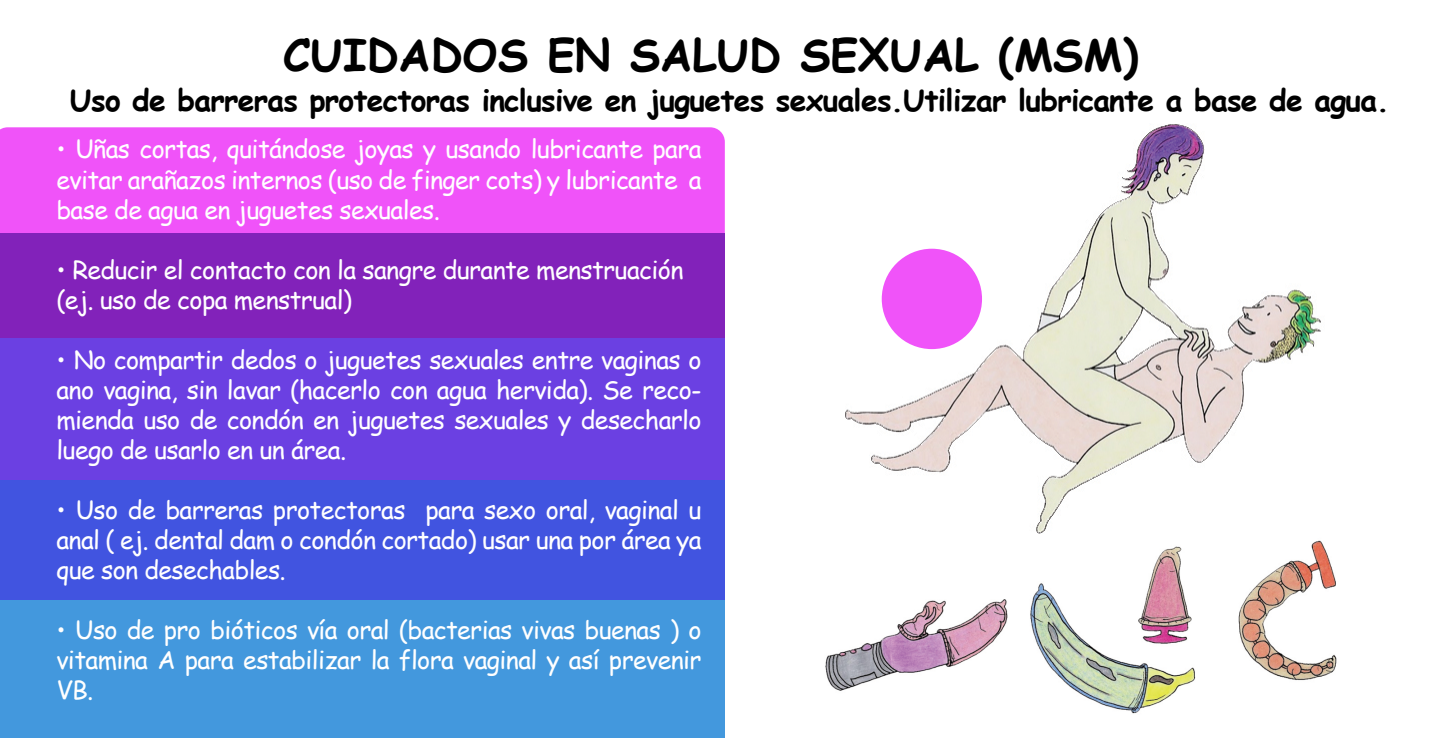
<style>
.page{position:relative;width:1439px;height:738px;background:#fff}
.page>*{position:absolute;margin:0;border:0;box-sizing:border-box;transform-origin:0 0}
.t1{font:700 44px "Comic Sans MS";color:#000}
.t2{font:700 30px "Comic Sans MS";letter-spacing:-.025em;color:#000}
.t3{font:25px/30px "Comic Sans MS";letter-spacing:-.025em;color:#fff;text-align:justify}
</style>
<div class="page">
<img style="left:845px;top:124px;width:476px;height:410px">
<div style="left:0;top:127px;width:725px;height:106px;background:#f053f9"></div>
<div style="left:0;top:598px;width:724px;height:139px;background:#4398dd"></div>
<div style="left:0;top:476px;width:725px;height:122px;background:#4154e0"></div>
<div style="left:0;top:335px;width:725px;height:144px;background:#6b40e2"></div>
<div style="left:0;top:233px;width:725px;height:104px;background:#8222ba"></div>
<img style="left:825px;top:540px;width:512px;height:174px">
<div style="left:881px;top:248px;width:101px;height:101px;background:#f053f9;border-radius:50%"></div>
<h1 class="t1" style="left:283px;top:23px;width:857px">CUIDADOS EN SALUD SEXUAL (MSM)</h1>
<p class="t2" style="left:70px;top:78px;width:1321px">Uso de barreras protectoras inclusive en juguetes sexuales.Utilizar lubricante a base de agua.</p>
<p class="t3" style="left:56px;top:133px;width:647px">• Uñas cortas, quitándose joyas y usando lubricante para evitar arañazos internos (uso de finger cots) y lubricante a base de agua en juguetes sexuales.</p>
<p class="t3" style="left:56px;top:253px;width:628px">• Reducir el contacto con la sangre durante menstruación (ej. uso de copa menstrual)</p>
<p class="t3" style="left:56px;top:343px;width:647px">• No compartir dedos o juguetes sexuales entre vaginas o ano vagina, sin lavar (hacerlo con agua hervida). Se reco&shy;mienda uso de condón en juguetes sexuales y desecharlo luego de usarlo en un área.</p>
<p class="t3" style="left:56px;top:493px;width:646px">• Uso de barreras protectoras para sexo oral, vaginal u anal ( ej. dental dam o condón cortado) usar una por área ya que son desechables.</p>
<p class="t3" style="left:56px;top:613px;width:647px">• Uso de pro bióticos vía oral (bacterias vivas buenas ) o vitamina A para estabilizar la flora vaginal y así prevenir VB.</p>
</div>
